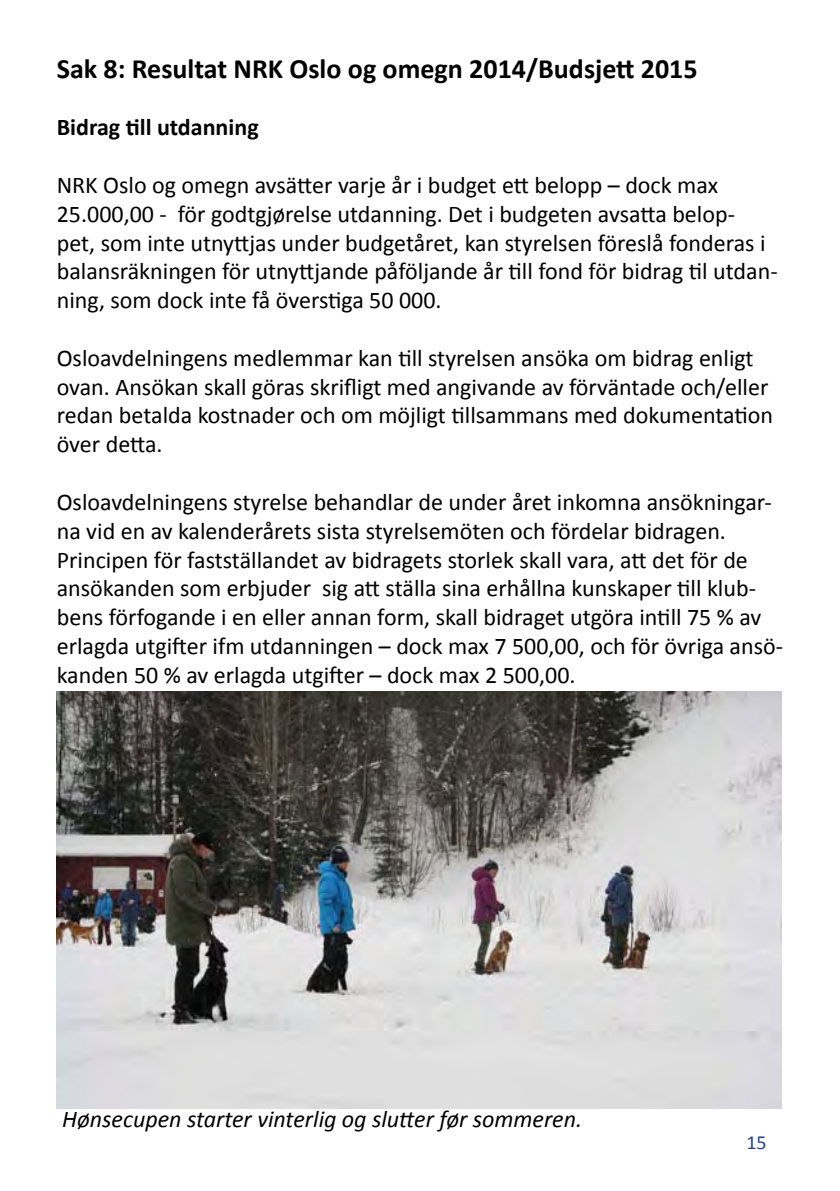
<style>
.page{position:relative;width:840px;height:1191px;background:#fff}
.page>*{position:absolute;margin:0;border:0;box-sizing:border-box;transform-origin:0 0}
.t1{font:700 28px "Calibri";color:#000}
.t2{font:24px/28.8px "Calibri";color:#000}
.t3{font:italic 24px "Calibri";color:#000}
.t4{font:700 24px "Calibri";color:#000}
.t5{font:20px "Calibri";color:#23448c}
</style>
<div class="page">
<img style="left:57px;top:692px;width:724px;height:416px">
<p class="t1" style="left:57px;top:51px;width:642px">Sak 8: Resultat NRK Oslo og omegn 2014/Budsjett 2015</p>
<p class="t4" style="left:57px;top:112px;width:203px">Bidrag till utdanning</p>
<p class="t2" style="left:57px;top:171px;width:722px">NRK Oslo og omegn avsätter varje år i budget ett belopp – dock max 25.000,00 - för godtgjørelse utdanning. Det i budgeten avsatta belop&shy;pet, som inte utnyttjas under budgetåret, kan styrelsen föreslå fonderas i balansräkningen för utnyttjande påföljande år till fond för bidrag til utdan&shy;ning, som dock inte få överstiga 50 000.</p>
<p class="t2" style="left:57px;top:343px;width:717px">Osloavdelningens medlemmar kan till styrelsen ansöka om bidrag enligt ovan. Ansökan skall göras skrifligt med angivande av förväntade och/eller redan betalda kostnader och om möjligt tillsammans med dokumentation över detta.</p>
<p class="t2" style="left:57px;top:487px;width:727px">Osloavdelningens styrelse behandlar de under året inkomna ansökningar&shy;na vid en av kalenderårets sista styrelsemöten och fördelar bidragen.<br>Principen för fastställandet av bidragets storlek skall vara, att det för de ansökanden som erbjuder sig att ställa sina erhållna kunskaper till klub&shy;bens förfogande i en eller annan form, skall bidraget utgöra intill 75 % av erlagda utgifter ifm utdanningen – dock max 7 500,00, och för övriga ansö&shy;kanden 50 % av erlagda utgifter – dock max 2 500,00.</p>
<p class="t3" style="left:62px;top:1102px;width:521px">Hønsecupen starter vinterlig og slutter før sommeren.</p>
<p class="t5" style="left:746px;top:1130px;width:22px">15</p>
</div>
